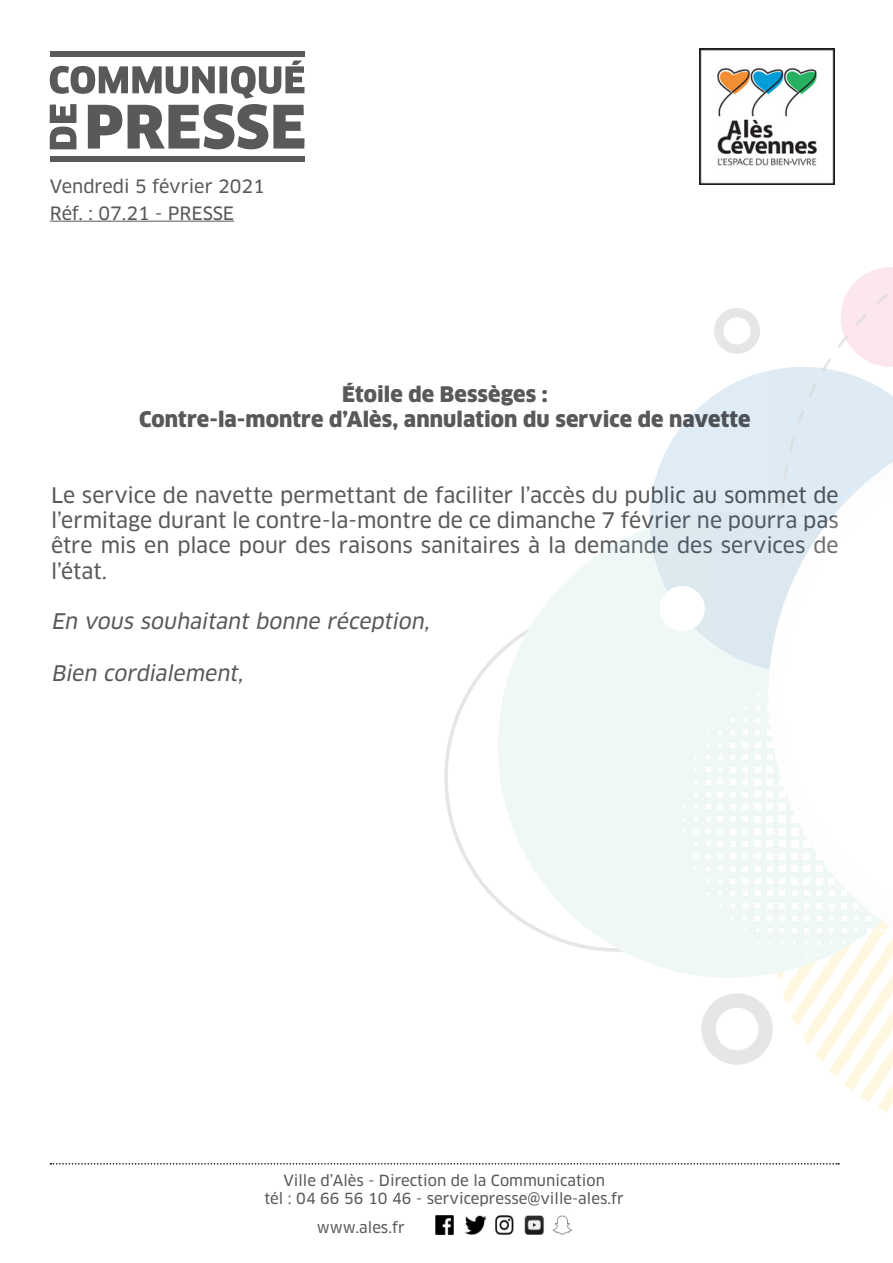
<style>
.page{position:relative;width:893px;height:1263px;background:#fff}
.page>*{position:absolute;margin:0;border:0;box-sizing:border-box;transform-origin:0 0}
.t1{font:21px/25.2px "Clan OT News";color:#58595b;text-align:justify}
.t2{font:900 21px/25.2px "Clan OT";letter-spacing:.005em;color:#58595b;text-align:center}
.t3{font:italic 21px "Clan OT News";color:#58595b}
.t4{font:18px/27px "Clan OT News";color:#58595b}
.t5{font:15px/18px "Clan OT News";color:#58595b;text-align:center}
</style>
<div class="page">
<img style="left:435px;top:1216px;width:137px;height:18px">
<hr style="left:50px;top:221px;width:184px;height:1px;background:#58595b">
<svg style="left:50px;top:1163px;width:786px;height:1px"></svg>
<svg style="left:498px;top:518px;width:281px;height:460px;fill:#eff8f7"></svg>
<svg style="left:756px;top:706px;width:3px;height:4px"></svg>
<svg style="left:743px;top:718px;width:4px;height:4px"></svg>
<svg style="left:755px;top:718px;width:5px;height:4px"></svg>
<svg style="left:731px;top:731px;width:4px;height:4px"></svg>
<svg style="left:743px;top:730px;width:4px;height:5px"></svg>
<svg style="left:755px;top:730px;width:5px;height:5px"></svg>
<svg style="left:718px;top:743px;width:4px;height:4px"></svg>
<svg style="left:730px;top:743px;width:5px;height:4px"></svg>
<svg style="left:743px;top:742px;width:5px;height:6px"></svg>
<svg style="left:755px;top:742px;width:5px;height:6px"></svg>
<svg style="left:706px;top:756px;width:4px;height:3px"></svg>
<svg style="left:718px;top:755px;width:5px;height:5px"></svg>
<svg style="left:730px;top:755px;width:5px;height:5px"></svg>
<svg style="left:742px;top:755px;width:6px;height:5px"></svg>
<svg style="left:755px;top:755px;width:5px;height:5px"></svg>
<svg style="left:706px;top:768px;width:4px;height:4px"></svg>
<svg style="left:718px;top:767px;width:5px;height:5px"></svg>
<svg style="left:730px;top:767px;width:5px;height:5px"></svg>
<svg style="left:742px;top:767px;width:6px;height:5px"></svg>
<svg style="left:755px;top:767px;width:5px;height:6px"></svg>
<svg style="left:694px;top:780px;width:3px;height:4px"></svg>
<svg style="left:706px;top:780px;width:4px;height:4px"></svg>
<svg style="left:718px;top:780px;width:5px;height:5px"></svg>
<svg style="left:730px;top:779px;width:5px;height:6px"></svg>
<svg style="left:742px;top:779px;width:6px;height:6px"></svg>
<div style="left:754px;top:779px;width:7px;height:6px;background:#fff"></div>
<svg style="left:706px;top:792px;width:4px;height:5px"></svg>
<svg style="left:718px;top:792px;width:5px;height:5px"></svg>
<svg style="left:730px;top:792px;width:6px;height:5px"></svg>
<svg style="left:742px;top:791px;width:6px;height:6px"></svg>
<div style="left:754px;top:791px;width:7px;height:7px;background:#fff"></div>
<div style="left:767px;top:791px;width:6px;height:7px;background:#fff"></div>
<svg style="left:694px;top:805px;width:4px;height:4px"></svg>
<svg style="left:706px;top:804px;width:4px;height:5px"></svg>
<svg style="left:718px;top:804px;width:5px;height:5px"></svg>
<svg style="left:730px;top:804px;width:6px;height:6px"></svg>
<svg style="left:742px;top:804px;width:6px;height:6px"></svg>
<div style="left:754px;top:804px;width:7px;height:6px;background:#fff"></div>
<div style="left:766px;top:803px;width:7px;height:7px;background:#fff"></div>
<svg style="left:694px;top:817px;width:4px;height:4px"></svg>
<svg style="left:706px;top:817px;width:4px;height:4px"></svg>
<svg style="left:718px;top:817px;width:5px;height:5px"></svg>
<svg style="left:730px;top:816px;width:6px;height:6px"></svg>
<svg style="left:742px;top:816px;width:6px;height:6px"></svg>
<div style="left:754px;top:816px;width:7px;height:6px;background:#fff"></div>
<div style="left:766px;top:816px;width:7px;height:7px;background:#fff"></div>
<svg style="left:694px;top:830px;width:4px;height:3px"></svg>
<svg style="left:706px;top:829px;width:4px;height:5px"></svg>
<svg style="left:718px;top:829px;width:5px;height:5px"></svg>
<svg style="left:730px;top:829px;width:6px;height:5px"></svg>
<svg style="left:742px;top:829px;width:6px;height:5px"></svg>
<div style="left:754px;top:828px;width:7px;height:7px;background:#fff"></div>
<div style="left:766px;top:828px;width:7px;height:7px;background:#fff"></div>
<svg style="left:694px;top:842px;width:3px;height:4px"></svg>
<svg style="left:706px;top:842px;width:4px;height:4px"></svg>
<svg style="left:718px;top:841px;width:5px;height:5px"></svg>
<svg style="left:730px;top:841px;width:5px;height:6px"></svg>
<svg style="left:742px;top:841px;width:6px;height:6px"></svg>
<div style="left:754px;top:841px;width:7px;height:6px;background:#fff"></div>
<svg style="left:706px;top:854px;width:4px;height:4px"></svg>
<svg style="left:718px;top:854px;width:5px;height:5px"></svg>
<svg style="left:730px;top:854px;width:5px;height:5px"></svg>
<svg style="left:742px;top:853px;width:6px;height:6px"></svg>
<svg style="left:754px;top:853px;width:6px;height:6px"></svg>
<svg style="left:706px;top:867px;width:4px;height:3px"></svg>
<svg style="left:718px;top:866px;width:5px;height:5px"></svg>
<svg style="left:730px;top:866px;width:5px;height:5px"></svg>
<svg style="left:742px;top:866px;width:6px;height:5px"></svg>
<svg style="left:755px;top:866px;width:5px;height:5px"></svg>
<svg style="left:706px;top:879px;width:4px;height:4px"></svg>
<svg style="left:718px;top:879px;width:4px;height:4px"></svg>
<svg style="left:730px;top:879px;width:5px;height:4px"></svg>
<svg style="left:742px;top:878px;width:6px;height:6px"></svg>
<svg style="left:755px;top:878px;width:5px;height:6px"></svg>
<svg style="left:731px;top:891px;width:4px;height:4px"></svg>
<svg style="left:743px;top:891px;width:5px;height:5px"></svg>
<svg style="left:755px;top:891px;width:5px;height:5px"></svg>
<svg style="left:731px;top:904px;width:4px;height:3px"></svg>
<svg style="left:743px;top:904px;width:4px;height:4px"></svg>
<svg style="left:755px;top:903px;width:5px;height:5px"></svg>
<svg style="left:743px;top:916px;width:4px;height:4px"></svg>
<svg style="left:755px;top:916px;width:4px;height:4px"></svg>
<svg style="left:779px;top:977px;width:114px;height:135px"></svg>
<svg style="left:650px;top:367px;width:243px;height:306px"></svg>
<svg style="left:841px;top:267px;width:52px;height:100px"></svg>
<div style="left:701px;top:993px;width:72px;height:72px;border:14px solid #58595b;border-radius:50%"></div>
<div style="left:714px;top:308px;width:46px;height:46px;border:9px solid #58595b;border-radius:50%"></div>
<svg style="left:768px;top:414px;width:125px;height:563px"></svg>
<div style="left:660px;top:586px;width:45px;height:45px;background:#fff;border-radius:50%"></div>
<img style="left:699px;top:49px;width:135px;height:135px">
<svg style="left:50px;top:61px;width:255px;height:88px"></svg>
<div style="left:50px;top:51px;width:255px;height:5px;background:#58595b"></div>
<div style="left:50px;top:157px;width:255px;height:5px;background:#58595b"></div>
<p class="t4" style="left:50px;top:173px;width:216px">Vendredi 5 février 2021<br>Réf. : 07.21 - PRESSE</p>
<p class="t2" style="left:139px;top:382px;width:613px">Étoile de Bessèges :<br>Contre-la-montre d’Alès, annulation du service de navette</p>
<p class="t1" style="left:51px;top:483px;width:789px">Le service de navette permettant de faciliter l’accès du public au sommet de l’ermitage durant le contre-la-montre de ce dimanche 7 février ne pourra pas être mis en place pour des raisons sanitaires à la demande des services de l’état.</p>
<p class="t3" style="left:51px;top:609px;width:384px">En vous souhaitant bonne réception,</p>
<p class="t3" style="left:51px;top:661px;width:198px">Bien cordialement,</p>
<p class="t5" style="left:265px;top:1172px;width:361px">Ville d’Alès - Direction de la Communication<br>tél : 04 66 56 10 46 - servicepresse@ville-ales.fr</p>
<p class="t5" style="left:317px;top:1218px;width:89px">www.ales.fr</p>
</div>
